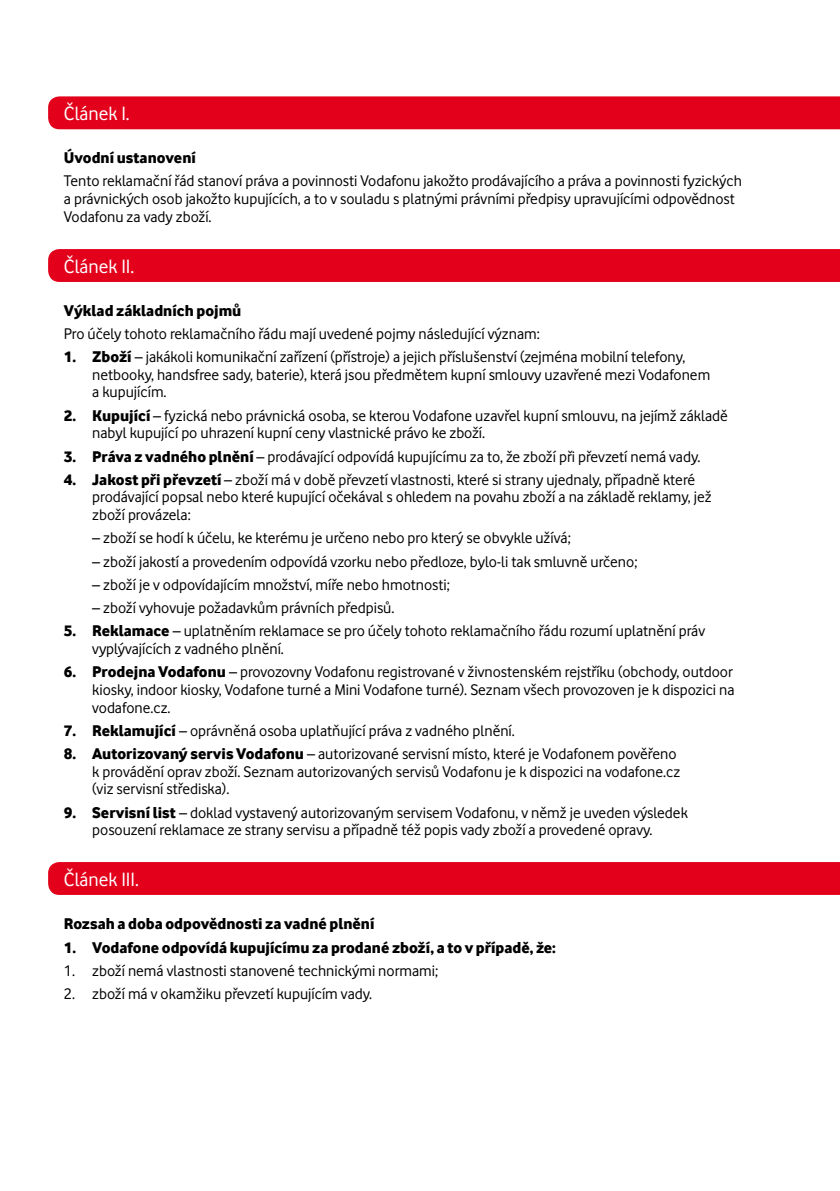
<style>
.page{position:relative;width:840px;height:1191px;background:#fff}
.page>*{position:absolute;margin:0;border:0;box-sizing:border-box;transform-origin:0 0}
.t1{font:20px "Vodafone Rg";color:#fff}
.t2{font:16px/17.6px "Vodafone Rg";color:#000}
.t3{font:16px "Vodafone Ex B";color:#000}
.s1{font-family:"Vodafone Ex B"}
</style>
<div class="page">
<div style="left:48px;top:249px;width:791px;height:33px;background:#e2001a"></div>
<div style="left:48px;top:862px;width:791px;height:33px;background:#e2001a"></div>
<div style="left:48px;top:96px;width:791px;height:33px;background:#e2001a"></div>
<p class="t1" style="left:64px;top:102px;width:67px">Článek I.</p>
<p class="t3" style="left:64px;top:148px;width:133px">Úvodní ustanovení</p>
<p class="t2" style="left:64px;top:172px;width:679px">Tento reklamační řád stanoví práva a povinnosti Vodafonu jakožto prodávajícího a práva a povinnosti fyzických a právnických osob jakožto kupujících, a to v souladu s platnými právními předpisy upravujícími odpovědnost<br>Vodafonu za vady zboží.</p>
<p class="t1" style="left:64px;top:254px;width:72px">Článek II.</p>
<p class="t3" style="left:64px;top:300px;width:179px">Výklad základních pojmů</p>
<p class="t2" style="left:64px;top:325px;width:477px">Pro účely tohoto reklamačního řádu mají uvedené pojmy následující význam:</p>
<p class="t2" style="left:92px;top:348px;width:619px;text-indent:-28px"><span class="s1">1. Zboží</span> – jakákoli komunikační zařízení (přístroje) a jejich příslušenství (zejména mobilní telefony, netbooky, handsfree sady, baterie), která jsou předmětem kupní smlouvy uzavřené mezi Vodafonem a kupujícím.</p>
<p class="t2" style="left:92px;top:406px;width:636px;text-indent:-28px"><span class="s1">2. Kupující</span> – fyzická nebo právnická osoba, se kterou Vodafone uzavřel kupní smlouvu, na jejímž základě nabyl kupující po uhrazení kupní ceny vlastnické právo ke zboží.</p>
<p class="t2" style="left:64px;top:447px;width:638px"><span class="s1">3. Práva z vadného plnění</span> – prodávající odpovídá kupujícímu za to, že zboží při převzetí nemá vady.</p>
<p class="t2" style="left:92px;top:470px;width:620px;text-indent:-28px"><span class="s1">4. Jakost při převzetí</span> – zboží má v době převzetí vlastnosti, které si strany ujednaly, případně které prodávající popsal nebo které kupující očekával s ohledem na povahu zboží a na základě reklamy, jež zboží provázela:</p>
<p class="t2" style="left:92px;top:529px;width:480px">– zboží se hodí k účelu, ke kterému je určeno nebo pro který se obvykle užívá;</p>
<p class="t2" style="left:92px;top:552px;width:546px">– zboží jakostí a provedením odpovídá vzorku nebo předloze, bylo-li tak smluvně určeno;</p>
<p class="t2" style="left:92px;top:575px;width:359px">– zboží je v odpovídajícím množství, míře nebo hmotnosti;</p>
<p class="t2" style="left:92px;top:599px;width:303px">– zboží vyhovuje požadavkům právních předpisů.</p>
<p class="t2" style="left:92px;top:622px;width:614px;text-indent:-28px"><span class="s1">5. Reklamace</span> – uplatněním reklamace se pro účely tohoto reklamačního řádu rozumí uplatnění práv vyplývajících z vadného plnění.</p>
<p class="t2" style="left:92px;top:663px;width:643px;text-align:justify;text-indent:-28px"><span class="s1">6. Prodejna Vodafonu</span> – provozovny Vodafonu registrované v živnostenském rejstříku (obchody, outdoor kiosky, indoor kiosky, Vodafone turné a Mini Vodafone turné). Seznam všech provozoven je k dispozici na vodafone.cz.</p>
<p class="t2" style="left:64px;top:721px;width:452px"><span class="s1">7. Reklamující</span> – oprávněná osoba uplatňující práva z vadného plnění.</p>
<p class="t2" style="left:92px;top:745px;width:589px;text-indent:-28px"><span class="s1">8. Autorizovaný servis Vodafonu</span> – autorizované servisní místo, které je Vodafonem pověřeno k provádění oprav zboží. Seznam autorizovaných servisů Vodafonu je k dispozici na vodafone.cz (viz servisní střediska).</p>
<p class="t2" style="left:64px;top:803px;width:625px;text-align:center"><span class="s1">9. Servisní list</span> – doklad vystavený autorizovaným servisem Vodafonu, v němž je uveden výsledek posouzení reklamace ze strany servisu a případně též popis vady zboží a provedené opravy.</p>
<p class="t1" style="left:64px;top:868px;width:77px">Článek III.</p>
<p class="t3" style="left:64px;top:914px;width:312px">Rozsah a doba odpovědnosti za vadné plnění</p>
<p class="t3" style="left:64px;top:937px;width:493px">1. Vodafone odpovídá kupujícímu za prodané zboží, a to v případě, že:</p>
<p class="t2" style="left:64px;top:961px;width:375px">1. zboží nemá vlastnosti stanovené technickými normami;</p>
<p class="t2" style="left:64px;top:985px;width:310px">2. zboží má v okamžiku převzetí kupujícím vady.</p>
</div>
